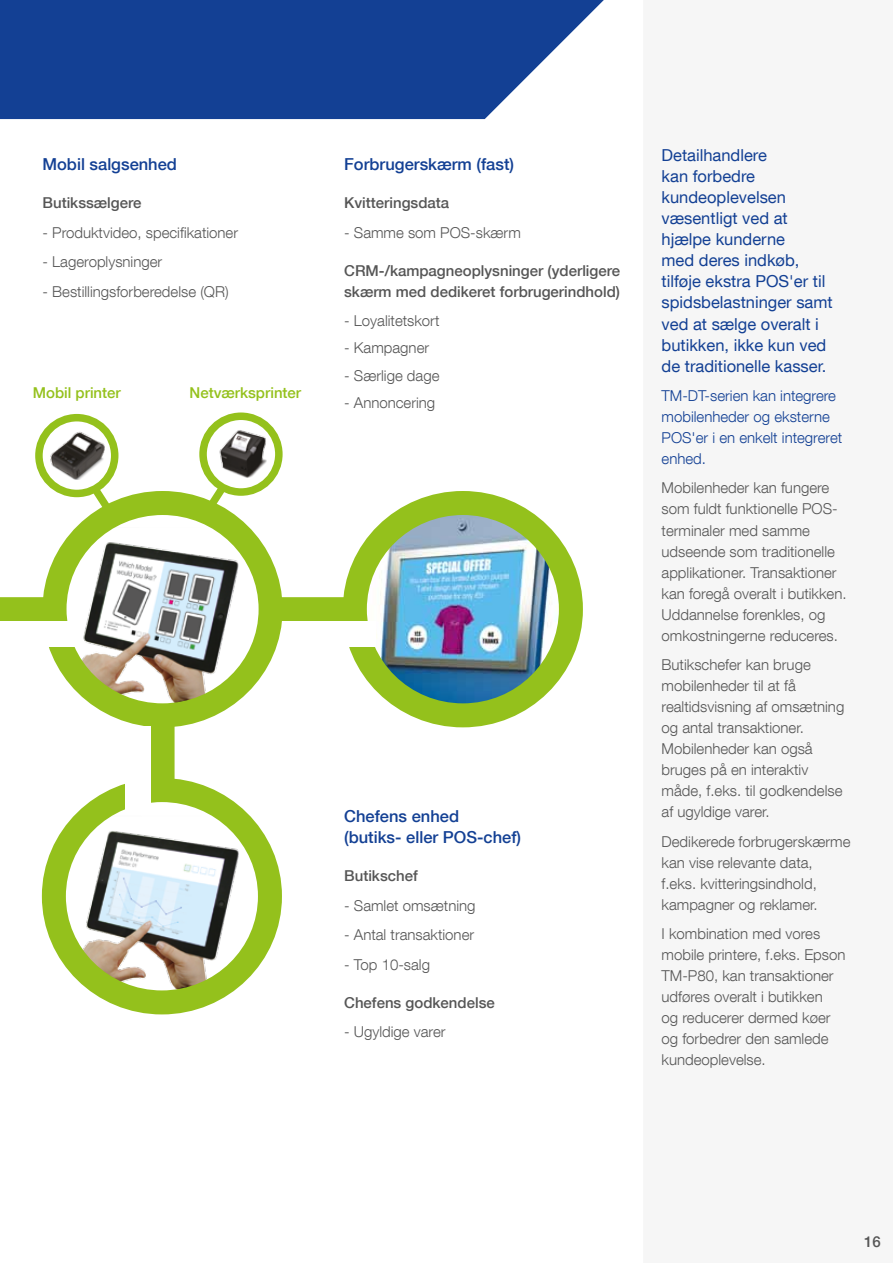
<style>
.page{position:relative;width:893px;height:1263px;background:#fff}
.page>*{position:absolute;margin:0;border:0;box-sizing:border-box;transform-origin:0 0}
.t1{font:16.5px/21px "Helvetica Neue LT Com";color:#134094}
.t2{font:500 16.5px/21px "Helvetica Neue LT Com";color:#134094}
.t3{font:300 15px/21px "Helvetica Neue LT Com";color:#565656}
.t4{font:500 15px/21px "Helvetica Neue LT Com";color:#565656}
.t5{font:300 15px/21px "Helvetica Neue LT Com";color:#134094}
.t6{font:500 15px "Helvetica Neue LT Com";color:#94c11c}
</style>
<div class="page">
<svg style="left:0;top:0;width:604px;height:119px;background:#2a529e"></svg>
<div style="left:0;top:597px;width:419px;height:24px;background:#94c11c"></div>
<img style="left:55px;top:527px;width:211px;height:176px">
<div style="left:43px;top:491px;width:240px;height:236px;border:24px solid #94c11c;border-radius:50%"></div>
<img style="left:355px;top:503px;width:216px;height:212px">
<div style="left:343px;top:491px;width:240px;height:236px;border:24px solid #94c11c;border-radius:50%"></div>
<svg style="left:54px;top:790px;width:216px;height:212px"></svg>
<img style="left:54px;top:815px;width:213px;height:174px">
<div style="left:42px;top:778px;width:240px;height:236px;border:24px solid #94c11c;border-radius:50%"></div>
<div style="left:151px;top:708px;width:24px;height:85px;background:#94c11c"></div>
<img style="left:217px;top:429px;width:50px;height:51px">
<div style="left:0;top:621px;width:76px;height:26px;background:#fff"></div>
<div style="left:282px;top:621px;width:94px;height:26px;background:#fff"></div>
<div style="left:125px;top:727px;width:26px;height:83px;background:#fff"></div>
<div style="left:35px;top:414px;width:83px;height:83px;border:8px solid #94c11c;border-radius:50%"></div>
<svg style="left:84px;top:480px;width:41px;height:50px"></svg>
<div style="left:199px;top:412px;width:84px;height:84px;border:8px solid #94c11c;border-radius:50%"></div>
<svg style="left:193px;top:477px;width:40px;height:51px"></svg>
<img style="left:44px;top:429px;width:74px;height:51px">
<p class="t2" style="left:43px;top:154px;width:136px">Mobil salgsenhed</p>
<p class="t4" style="left:43px;top:192px;width:100px">Butikssælgere</p>
<p class="t3" style="left:43px;top:222px;width:197px">- Produktvideo, specifikationer</p>
<p class="t3" style="left:43px;top:251px;width:121px">- Lageroplysninger</p>
<p class="t3" style="left:43px;top:281px;width:188px">- Bestillingsforberedelse (QR)</p>
<p class="t6" style="left:33px;top:384px;width:90px">Mobil printer</p>
<p class="t6" style="left:190px;top:384px;width:113px">Netværksprinter</p>
<p class="t2" style="left:344px;top:153px;width:171px">Forbrugerskærm (fast)</p>
<p class="t4" style="left:344px;top:192px;width:107px">Kvitteringsdata</p>
<p class="t3" style="left:344px;top:221px;width:178px">- Samme som POS-skærm</p>
<p class="t4" style="left:344px;top:260px;width:277px">CRM-/kampagneoplysninger (yderligere skærm med dedikeret forbrugerindhold)</p>
<p class="t3" style="left:344px;top:310px;width:97px">- Loyalitetskort</p>
<p class="t3" style="left:344px;top:337px;width:87px">- Kampagner</p>
<p class="t3" style="left:344px;top:365px;width:97px">- Særlige dage</p>
<p class="t3" style="left:344px;top:392px;width:93px">- Annoncering</p>
<p class="t2" style="left:344px;top:805px;width:178px">Chefens enhed<br>(butiks- eller POS-chef)</p>
<p class="t4" style="left:344px;top:865px;width:75px">Butikschef</p>
<p class="t3" style="left:344px;top:894px;width:133px">- Samlet omsætning</p>
<p class="t3" style="left:344px;top:924px;width:132px">- Antal transaktioner</p>
<p class="t3" style="left:344px;top:953px;width:87px">- Top 10-salg</p>
<p class="t4" style="left:344px;top:992px;width:152px">Chefens godkendelse</p>
<p class="t3" style="left:344px;top:1021px;width:103px">- Ugyldige varer</p>
<p class="t1" style="left:662px;top:145px;width:173px">Detailhandlere<br>kan forbedre kundeoplevelsen væsentligt ved at hjælpe kunderne<br>med deres indkøb, tilføje ekstra POS'er til spidsbelastninger samt ved at sælge overalt i butikken, ikke kun ved de traditionelle kasser.</p>
<p class="t5" style="left:662px;top:385px;width:182px">TM-DT-serien kan integrere mobilenheder og eksterne<br>POS'er i en enkelt integreret enhed.</p>
<p class="t3" style="left:662px;top:477px;width:187px">Mobilenheder kan fungere som fuldt funktionelle POS&shy;terminaler med samme udseende som traditionelle applikationer. Transaktioner kan foregå overalt i butikken.<br>Uddannelse forenkles, og omkostningerne reduceres.</p>
<p class="t3" style="left:662px;top:654px;width:184px">Butikschefer kan bruge mobilenheder til at få realtidsvisning af omsætning og antal transaktioner.<br>Mobilenheder kan også bruges på en interaktiv måde, f.eks. til godkendelse af ugyldige varer.</p>
<p class="t3" style="left:662px;top:830px;width:190px">Dedikerede forbrugerskærme kan vise relevante data, f.eks. kvitteringsindhold, kampagner og reklamer.</p>
<p class="t3" style="left:662px;top:923px;width:185px">I kombination med vores mobile printere, f.eks. Epson<br>TM-P80, kan transaktioner udføres overalt i butikken<br>og reducerer dermed køer og forbedrer den samlede kundeoplevelse.</p>
<p class="t4" style="left:864px;top:1231px;width:18px">16</p>
</div>
